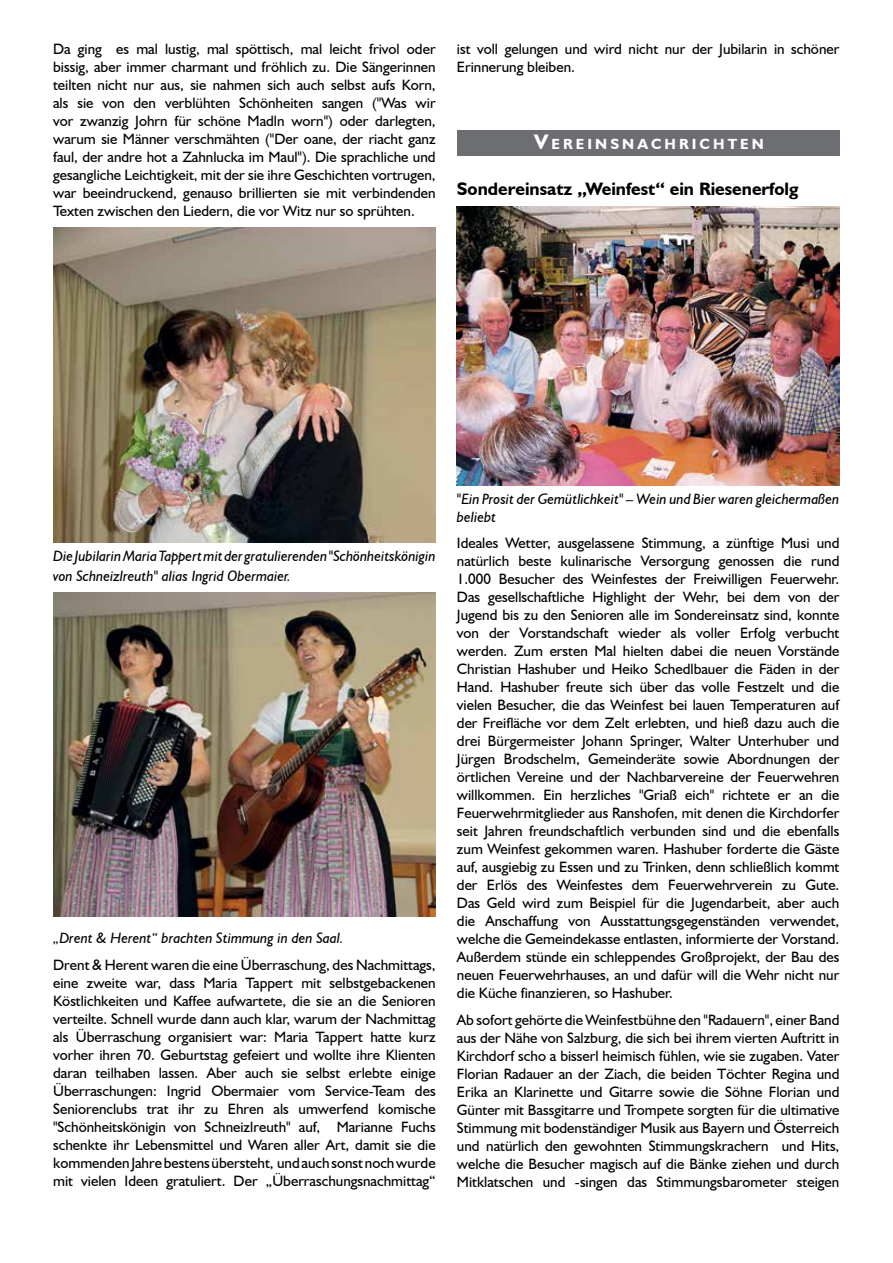
<style>
.page{position:relative;width:893px;height:1263px;background:#fff}
.page>*{position:absolute;margin:0;border:0;box-sizing:border-box;transform-origin:0 0}
.t1{font:700 18px "Humanist 521 BT";color:#000}
.t2{font:15px/18px "Humanist 521 BT";color:#000;text-align:justify}
.t3{font:italic 15px/19.8px "Humanist 521 BT";color:#000}
.t4{font:700 14.7px "Humanist 521 BT";letter-spacing:.215em;color:#fff}
.s1{font-size:21px}
</style>
<div class="page">
<img style="left:53px;top:228px;width:383px;height:314px">
<img style="left:53px;top:592px;width:383px;height:324px">
<div style="left:457px;top:130px;width:383px;height:25px;background:#6d6e71"></div>
<img style="left:457px;top:207px;width:383px;height:279px">
<p class="t2" style="left:53px;top:40px;width:384px">Da ging es mal lustig, mal spöttisch, mal leicht frivol oder bissig, aber immer charmant und fröhlich zu. Die Sängerinnen teilten nicht nur aus, sie nahmen sich auch selbst aufs Korn, als sie von den verblühten Schönheiten sangen ("Was wir vor zwanzig Johrn für schöne Madln worn") oder darlegten, warum sie Männer verschmähten ("Der oane, der riacht ganz faul, der andre hot a Zahnlucka im Maul"). Die sprachliche und gesangliche Leichtigkeit, mit der sie ihre Geschichten vortrugen, war beeindruckend, genauso brillierten sie mit verbindenden Texten zwischen den Liedern, die vor Witz nur so sprühten.</p>
<p class="t2" style="left:457px;top:40px;width:384px">ist voll gelungen und wird nicht nur der Jubilarin in schöner<br>Erinnerung bleiben.</p>
<p class="t4" style="left:534px;top:135px;width:231px"><span class="s1">V</span>EREINSNACHRICHTEN</p>
<p class="t1" style="left:457px;top:178px;width:343px">Sondereinsatz „Weinfest“ ein Riesenerfolg</p>
<p class="t3" style="left:53px;top:546px;width:384px">Die Jubilarin Maria Tappert mit der gratulierenden "Schönheitskönigin von Schneizlreuth" alias Ingrid Obermaier.</p>
<p class="t3" style="left:53px;top:928px;width:292px">„Drent &amp; Herent“ brachten Stimmung in den Saal.</p>
<p class="t2" style="left:53px;top:955px;width:384px">Drent &amp; Herent waren die eine Überraschung, des Nachmittags, eine zweite war, dass Maria Tappert mit selbstgebackenen Köstlichkeiten und Kaffee aufwartete, die sie an die Senioren verteilte. Schnell wurde dann auch klar, warum der Nachmittag als Überraschung organisiert war: Maria Tappert hatte kurz vorher ihren 70. Geburtstag gefeiert und wollte ihre Klienten daran teilhaben lassen. Aber auch sie selbst erlebte einige Überraschungen: Ingrid Obermaier vom Service-Team des Seniorenclubs trat ihr zu Ehren als umwerfend komische "Schönheitskönigin von Schneizlreuth" auf, Marianne Fuchs schenkte ihr Lebensmittel und Waren aller Art, damit sie die kommenden Jahre bestens übersteht, und auch sonst noch wurde mit vielen Ideen gratuliert. Der „Überraschungsnachmittag“</p>
<p class="t3" style="left:457px;top:489px;width:384px;line-height:18px">"Ein Prosit der Gemütlichkeit" – Wein und Bier waren gleichermaßen beliebt</p>
<p class="t2" style="left:457px;top:534px;width:384px">Ideales Wetter, ausgelassene Stimmung, a zünftige Musi und natürlich beste kulinarische Versorgung genossen die rund 1.000 Besucher des Weinfestes der Freiwilligen Feuerwehr.<br>Das gesellschaftliche Highlight der Wehr, bei dem von der Jugend bis zu den Senioren alle im Sondereinsatz sind, konnte von der Vorstandschaft wieder als voller Erfolg verbucht werden. Zum ersten Mal hielten dabei die neuen Vorstände Christian Hashuber und Heiko Schedlbauer die Fäden in der Hand. Hashuber freute sich über das volle Festzelt und die vielen Besucher, die das Weinfest bei lauen Temperaturen auf der Freifläche vor dem Zelt erlebten, und hieß dazu auch die drei Bürgermeister Johann Springer, Walter Unterhuber und Jürgen Brodschelm, Gemeinderäte sowie Abordnungen der örtlichen Vereine und der Nachbarvereine der Feuerwehren willkommen. Ein herzliches "Griaß eich" richtete er an die Feuerwehrmitglieder aus Ranshofen, mit denen die Kirchdorfer seit Jahren freundschaftlich verbunden sind und die ebenfalls zum Weinfest gekommen waren. Hashuber forderte die Gäste auf, ausgiebig zu Essen und zu Trinken, denn schließlich kommt der Erlös des Weinfestes dem Feuerwehrverein zu Gute.<br>Das Geld wird zum Beispiel für die Jugendarbeit, aber auch die Anschaffung von Ausstattungsgegenständen verwendet, welche die Gemeindekasse entlasten, informierte der Vorstand.<br>Außerdem stünde ein schleppendes Großprojekt, der Bau des neuen Feuerwehrhauses, an und dafür will die Wehr nicht nur die Küche finanzieren, so Hashuber.</p>
<p class="t2" style="left:457px;top:1010px;width:384px">Ab sofort gehörte die Weinfestbühne den "Radauern", einer Band aus der Nähe von Salzburg, die sich bei ihrem vierten Auftritt in Kirchdorf scho a bisserl heimisch fühlen, wie sie zugaben. Vater Florian Radauer an der Ziach, die beiden Töchter Regina und Erika an Klarinette und Gitarre sowie die Söhne Florian und Günter mit Bassgitarre und Trompete sorgten für die ultimative Stimmung mit bodenständiger Musik aus Bayern und Österreich und natürlich den gewohnten Stimmungskrachern und Hits, welche die Besucher magisch auf die Bänke ziehen und durch Mitklatschen und -singen das Stimmungsbarometer steigen</p>
</div>
